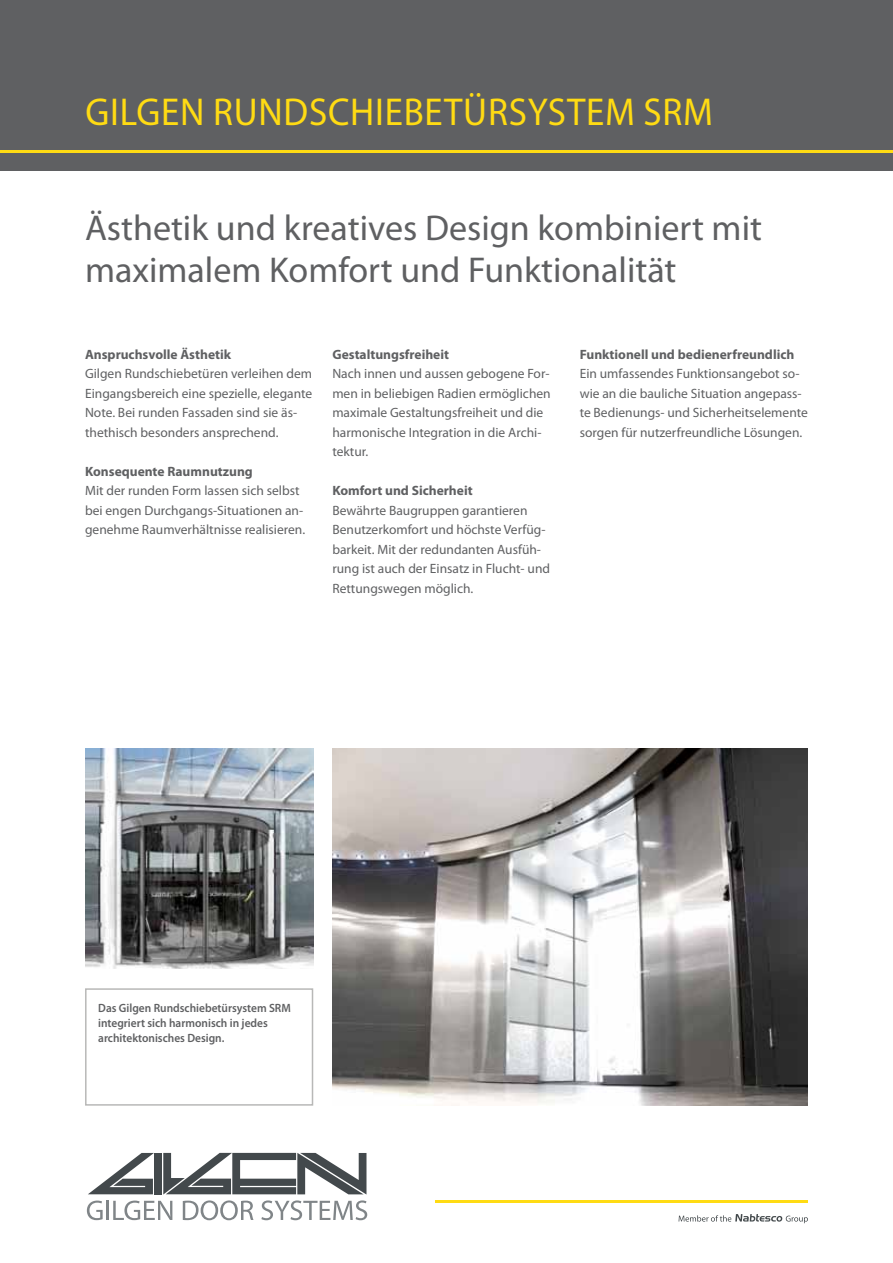
<style>
.page{position:relative;width:893px;height:1263px;background:#fff}
.page>*{position:absolute;margin:0;border:0;box-sizing:border-box;transform-origin:0 0}
.t1{font:39px "Myriad Pro";letter-spacing:.02em;color:#ffdb13;scale:.95 1}
.t2{font:36px/42.8px "Myriad Pro";color:#5f6062}
.t3{font:13.5px/19.5px "Myriad Pro";color:#5f6062}
.t4{font:700 13.5px "Myriad Pro";color:#5f6062}
.t5{font:600 12px/15px "Myriad Pro";color:#5f6062;scale:.95 1}
</style>
<div class="page">
<svg style="left:88px;top:1153px;width:66px;height:41px"></svg>
<div style="left:154px;top:1153px;width:8px;height:41px;background:#43494c"></div>
<svg style="left:163px;top:1153px;width:203px;height:41px"></svg>
<svg style="left:87px;top:1200px;width:16px;height:20px"></svg>
<hr style="left:106px;top:1201px;width:3px;height:19px;background:#808588">
<svg style="left:113px;top:1200px;width:59px;height:20px"></svg>
<svg style="left:183px;top:1200px;width:70px;height:20px"></svg>
<svg style="left:261px;top:1200px;width:106px;height:20px"></svg>
<svg style="left:679px;top:1214px;width:129px;height:9px"></svg>
<hr style="left:436px;top:1200px;width:372px;height:3px;background:#ffdb13">
<div style="left:0;top:0;width:893px;height:170px;background:#5f6062"></div>
<hr style="left:0;top:150px;width:893px;height:3px;background:#ffdb13">
<img style="left:85px;top:748px;width:228px;height:221px">
<img style="left:332px;top:748px;width:476px;height:358px">
<div style="left:85px;top:988px;width:228px;height:118px;border:2px solid #b8b8b7"></div>
<h1 class="t1" style="left:85px;top:88px;width:658px">Gilgen Rundschiebetürsystem SRM</h1>
<h2 class="t2" style="left:85px;top:206px;width:678px">Ästhetik und kreatives Design kombiniert mit maximalem Komfort und Funktionalität</h2>
<p class="t4" style="left:85px;top:345px;width:148px">Anspruchsvolle Ästhetik</p>
<p class="t3" style="left:85px;top:364px;width:229px">Gilgen Rundschiebetüren verleihen dem Eingangsbereich eine spezielle, elegante Note. Bei runden Fassaden sind sie äs&shy;thethisch besonders ansprechend.</p>
<p class="t4" style="left:85px;top:462px;width:169px">Konsequente Raumnutzung</p>
<p class="t3" style="left:85px;top:481px;width:222px">Mit der runden Form lassen sich selbst bei engen Durchgangs-Situationen an&shy;genehme Raumverhältnisse realisieren.</p>
<p class="t4" style="left:332px;top:345px;width:118px">Gestaltungsfreiheit</p>
<p class="t3" style="left:332px;top:364px;width:220px">Nach innen und aussen gebogene For&shy;men in beliebigen Radien ermöglichen maximale Gestaltungsfreiheit und die harmonische I ntegration in die Archi&shy;tektur.</p>
<p class="t4" style="left:332px;top:482px;width:142px">Komfort und Sicherheit</p>
<p class="t3" style="left:332px;top:500px;width:219px">Bewährte Baugruppen garantieren Benutzerkomfort und höchste Verfüg&shy;barkeit. Mit der redundanten Ausfüh&shy;rung ist auch der Einsatz in Flucht- und Rettungswegen möglich.</p>
<p class="t4" style="left:580px;top:345px;width:216px">Funktionell und bedienerfreundlich</p>
<p class="t3" style="left:580px;top:364px;width:230px">Ein umfassendes Funktionsangebot so&shy;wie an die bauliche Situation angepass&shy;te Bedienungs- und Sicherheitselemente sorgen für nutzerfreundliche Lösungen.</p>
<p class="t5" style="left:98px;top:1000px;width:204px">Das Gilgen Rundschiebetürsystem SRM integriert sich harmonisch in jedes architektonisches Design.</p>
</div>
